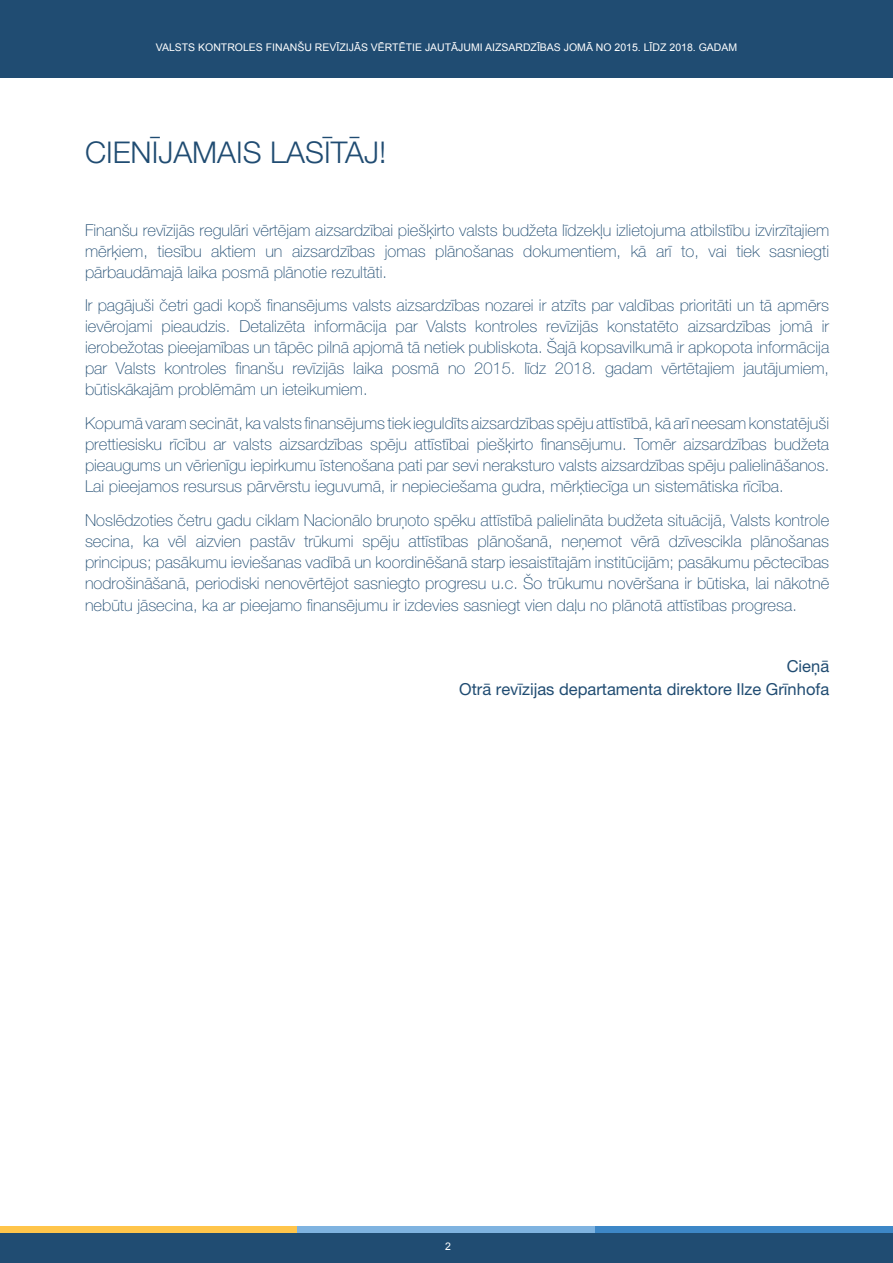
<style>
.page{position:relative;width:893px;height:1263px;background:#fff}
.page>*{position:absolute;margin:0;border:0;box-sizing:border-box;transform-origin:0 0}
.t1{font:300 30px "Helvetica Neue LT Pro";color:#204c72}
.t2{font:100 16.5px/21px "Helvetica Neue LT Pro";color:#204c72;text-align:justify}
.t3{font:16.5px/23.5px "Helvetica Neue LT Pro";color:#204c72;text-align:right}
.t4{font:10.5px "Arial";color:#fff}
</style>
<div class="page">
<div style="left:0;top:0;width:893px;height:78px;background:#204c72"></div>
<div style="left:0;top:1226px;width:893px;height:37px;background:#204c72"></div>
<div style="left:0;top:1226px;width:297px;height:6px;background:#ffc54b"></div>
<div style="left:297px;top:1226px;width:298px;height:6px;background:#7fb3e0"></div>
<div style="left:595px;top:1226px;width:298px;height:6px;background:#3d87c7"></div>
<p class="t4" style="left:156px;top:41px;width:583px">VALSTS KONTROLES FINANŠU REVĪZIJĀS VĒRTĒTIE JAUTĀJUMI AIZSARDZĪBAS JOMĀ NO 2015. LĪDZ 2018. GADAM</p>
<h1 class="t1" style="left:85px;top:134px;width:303px">CIENĪJAMAIS LASĪTĀJ!</h1>
<p class="t2" style="left:85px;top:219px;width:746px">Finanšu revīzijās regulāri vērtējam aizsardzībai piešķirto valsts budžeta līdzekļu izlietojuma atbilstību izvirzītajiem mērķiem, tiesību aktiem un aizsardzības jomas plānošanas dokumentiem, kā arī to, vai tiek sasniegti pārbaudāmajā laika posmā plānotie rezultāti.</p>
<p class="t2" style="left:85px;top:295px;width:746px">Ir pagājuši četri gadi kopš finansējums valsts aizsardzības nozarei ir atzīts par valdības prioritāti un tā apmērs ievērojami pieaudzis. Detalizēta informācija par Valsts kontroles revīzijās konstatēto aizsardzības jomā ir ierobežotas pieejamības un tāpēc pilnā apjomā tā netiek publiskota. Šajā kopsavilkumā ir apkopota informācija par Valsts kontroles finanšu revīzijās laika posmā no 2015. līdz 2018. gadam vērtētajiem jautājumiem, būtiskākajām problēmām un ieteikumiem.</p>
<p class="t2" style="left:85px;top:413px;width:746px">Kopumā varam secināt, ka valsts finansējums tiek ieguldīts aizsardzības spēju attīstībā, kā arī neesam konstatējuši prettiesisku rīcību ar valsts aizsardzības spēju attīstībai piešķirto finansējumu. Tomēr aizsardzības budžeta pieaugums un vērienīgu iepirkumu īstenošana pati par sevi neraksturo valsts aizsardzības spēju palielināšanos.<br>Lai pieejamos resursus pārvērstu ieguvumā, ir nepieciešama gudra, mērķtiecīga un sistemātiska rīcība.</p>
<p class="t2" style="left:85px;top:510px;width:746px">Noslēdzoties četru gadu ciklam Nacionālo bruņoto spēku attīstībā palielināta budžeta situācijā, Valsts kontrole secina, ka vēl aizvien pastāv trūkumi spēju attīstības plānošanā, neņemot vērā dzīvescikla plānošanas principus; pasākumu ieviešanas vadībā un koordinēšanā starp iesaistītajām institūcijām; pasākumu pēctecības nodrošināšanā, periodiski nenovērtējot sasniegto progresu u.c. Šo trūkumu novēršana ir būtiska, lai nākotnē nebūtu jāsecina, ka ar pieejamo finansējumu ir izdevies sasniegt vien daļu no plānotā attīstības progresa.</p>
<p class="t3" style="left:459px;top:654px;width:372px">Cieņā<br>Otrā revīzijas departamenta direktore Ilze Grīnhofa</p>
<p class="t4" style="left:445px;top:1239px;width:7px">2</p>
</div>
